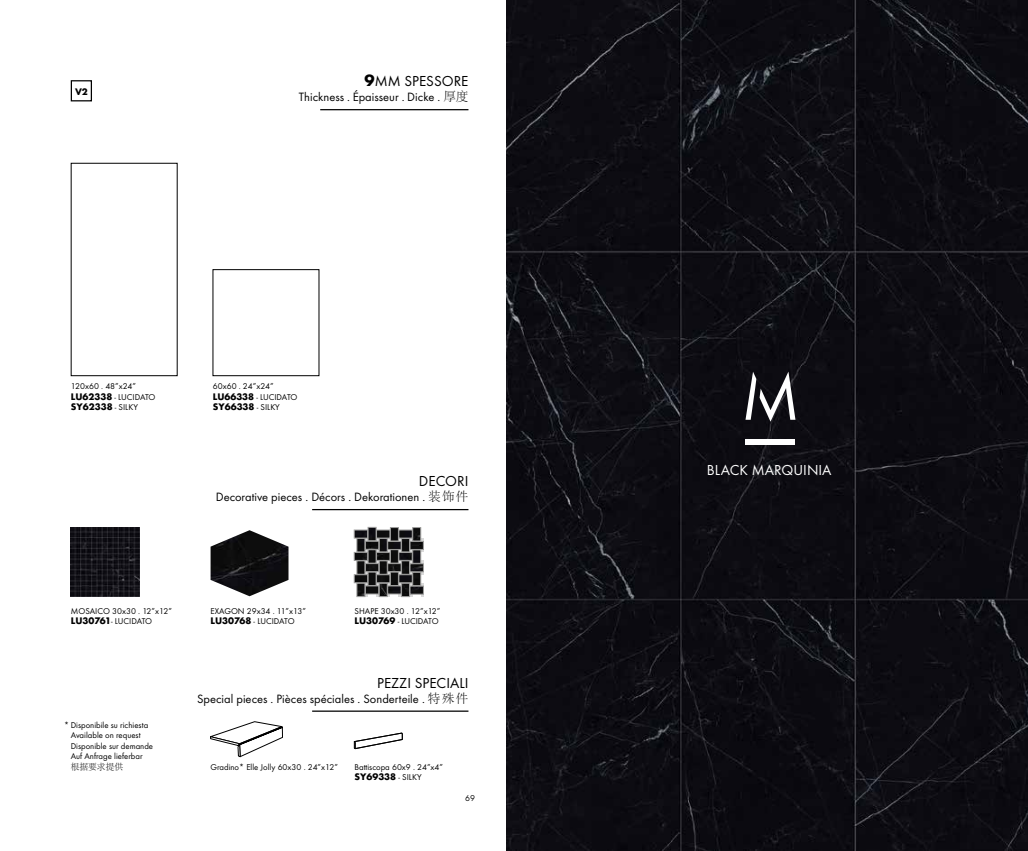
<style>
.page{position:relative;width:1028px;height:851px;background:#fff}
.page>*{position:absolute;margin:0;border:0;box-sizing:border-box;transform-origin:0 0}
.t1{font:15px "Futura T";color:#000}
.t2{font:15px "Futura T";color:#fff}
.t3{font:12.5px "Futura T";color:#000}
.t4{font:8.75px/10.5px "Futura T";color:#000}
.t5{font:700 8.75px "Futura";color:#000}
.t6{font:300 8.75px "Adobe Song Std";color:#000}
.s1{font-family:"Futura";font-weight:700}
.s2{font-family:"Adobe Song Std";font-weight:300}
.s3{font-family:"Futura T";font-weight:400}
</style>
<div class="page">
<img style="left:507px;top:0;width:521px;height:850px">
<div style="left:213px;top:269px;width:106px;height:107px;border:1px solid #000"></div>
<img style="left:210px;top:530px;width:78px;height:66px">
<img style="left:71px;top:527px;width:69px;height:69px">
<hr style="left:312px;top:710px;width:156px;height:1px;background:#000">
<hr style="left:312px;top:509px;width:156px;height:1px;background:#000">
<div style="left:745px;top:439px;width:50px;height:5px;background:#fff"></div>
<svg style="left:745px;top:371px;width:50px;height:50px"></svg>
<svg style="left:354px;top:527px;width:69px;height:69px;background:#474748"></svg>
<hr style="left:320px;top:109px;width:148px;height:1px;background:#000">
<div style="left:71px;top:80px;width:21px;height:21px;border:1px solid #000"></div>
<svg style="left:354px;top:733px;width:49px;height:16px"></svg>
<svg style="left:210px;top:721px;width:73px;height:36px"></svg>
<p class="t5" style="left:75px;top:85px;width:14px">V2</p>
<h1 class="t1" style="left:364px;top:73px;width:105px"><span class="s1">9</span>MM SPESSORE</h1>
<h2 class="t3" style="left:299px;top:90px;width:171px">Thickness . Épaisseur . Dicke . <span class="s2">厚度</span></h2>
<p class="t4" style="left:71px;top:381px;width:86px">120x60 . 48”x24”<br><span class="s1">LU62338</span> - LUCIDATO</p>
<p class="t5" style="left:71px;top:400px;width:69px">SY62338 <span class="s3">- SILKY</span></p>
<p class="t4" style="left:213px;top:381px;width:86px">60x60 . 24”x24”<br><span class="s1">LU66338</span> - LUCIDATO</p>
<p class="t5" style="left:213px;top:400px;width:69px">SY66338 <span class="s3">- SILKY</span></p>
<h1 class="t1" style="left:419px;top:472px;width:51px">DECORI</h1>
<h2 class="t3" style="left:216px;top:490px;width:254px">Decorative pieces . Décors . Dekorationen . <span class="s2">装饰件</span></h2>
<p class="t4" style="left:71px;top:605px;width:102px">MOSAICO 30x30 . 12”x12”<br><span class="s1">LU30761</span>- LUCIDATO</p>
<p class="t4" style="left:354px;top:605px;width:87px">SHAPE 30x30 . 12”x12”<br><span class="s1">LU30769</span> - LUCIDATO</p>
<p class="t4" style="left:210px;top:605px;width:97px">EXAGON 29x34 . 11”x13”<br><span class="s1">LU30768</span> - LUCIDATO</p>
<p class="t4" style="left:71px;top:719px;width:84px">Disponibile su richiesta<br>Available on request<br>Disponible sur demande<br>Auf Anfrage lieferbar</p>
<p class="t6" style="left:71px;top:761px;width:54px">根据要求提供</p>
<p class="t4" style="left:64px;top:720px;width:6px">*</p>
<h1 class="t1" style="left:377px;top:674px;width:93px">PEZZI SPECIALI</h1>
<h2 class="t3" style="left:197px;top:691px;width:273px">Special pieces . Pièces spéciales . Sonderteile . <span class="s2">特殊件</span></h2>
<p class="t4" style="left:210px;top:761px;width:129px">Gradino* Elle Jolly 60x30 . 24”x12”</p>
<p class="t4" style="left:354px;top:761px;width:90px">Battiscopa 60x9 . 24”x4”</p>
<p class="t5" style="left:354px;top:770px;width:69px">SY69338 <span class="s3">- SILKY</span></p>
<p class="t4" style="left:465px;top:793px;width:11px">69</p>
<h1 class="t2" style="left:707px;top:461px;width:126px">BLACK MARQUINIA</h1>
</div>
